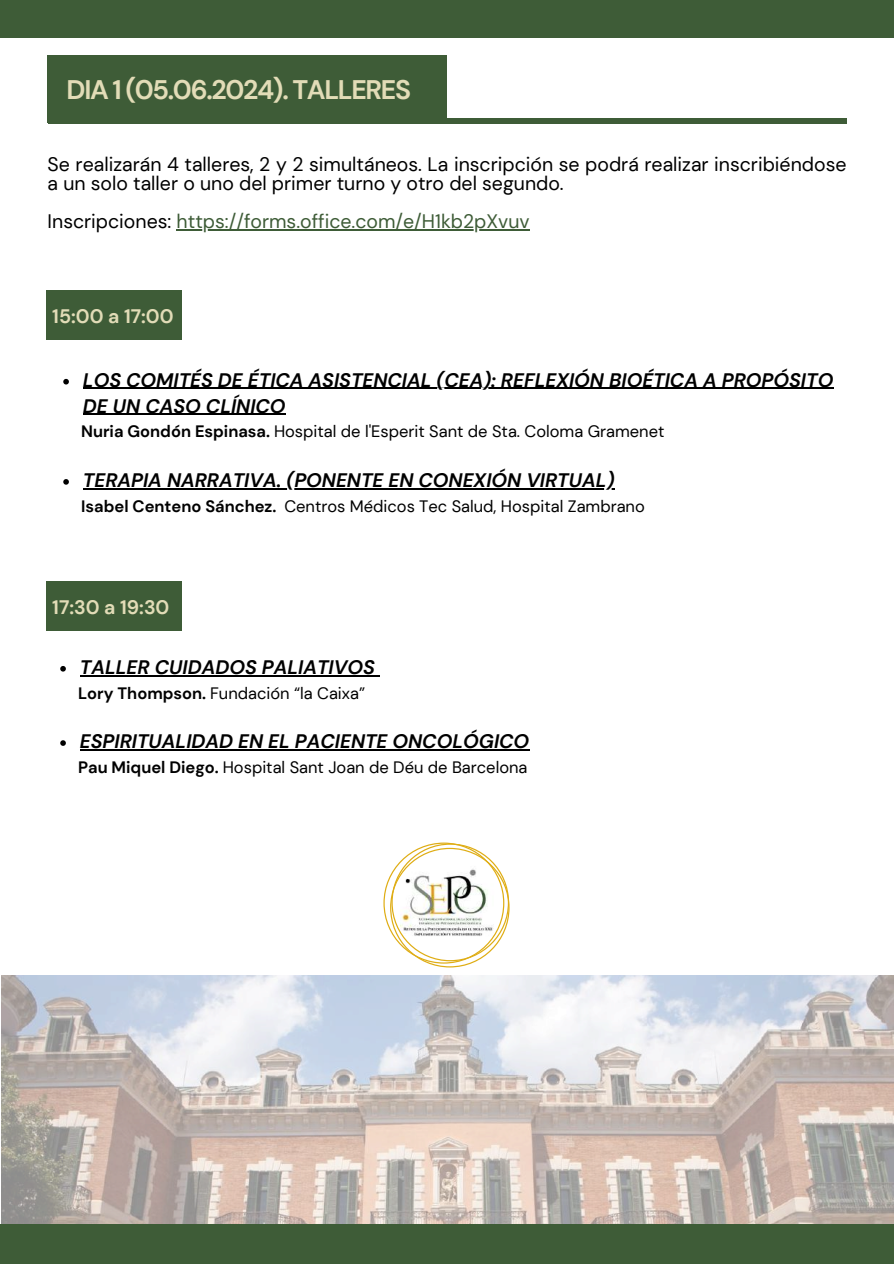
<style>
.page{position:relative;width:894px;height:1264px;background:#fff}
.page>*{position:absolute;margin:0;border:0;box-sizing:border-box;transform-origin:0 0}
.t1{font:700 26.85px "DM Sans";letter-spacing:-.05em;color:#e2dcb7}
.t2{font:italic 700 19.5px/25.8px "DM Sans";color:#000}
.t3{font:19.5px/19.2px "DM Sans";color:#000}
.t4{font:19.5px "DM Sans";color:#3e5c37}
.t5{font:700 19.5px "DM Sans";color:#e2dcb7}
.t6{font:16.5px "DM Sans";color:#000}
.s1{color:#000}
.s2{font-weight:700}
</style>
<div class="page">
<img style="left:1px;top:975px;width:892px;height:249px">
<div style="left:0;top:1224px;width:893px;height:39px;background:#3e5c37"></div>
<div style="left:0;top:0;width:893px;height:38px;background:#3e5c37"></div>
<svg style="left:383px;top:842px;width:126px;height:125px"></svg>
<div style="left:48px;top:118px;width:798px;height:5px;background:#3e5c37"></div>
<div style="left:47px;top:55px;width:400px;height:68px;background:#3e5c37"></div>
<svg style="left:63px;top:379px;width:6px;height:5px"></svg>
<hr style="left:83px;top:388px;width:750px;height:1px;background:#000">
<hr style="left:83px;top:414px;width:202px;height:1px;background:#000">
<svg style="left:63px;top:479px;width:6px;height:5px"></svg>
<hr style="left:83px;top:488px;width:531px;height:1px;background:#000">
<div style="left:47px;top:290px;width:135px;height:50px;background:#3e5c37"></div>
<svg style="left:60px;top:666px;width:6px;height:5px"></svg>
<hr style="left:80px;top:675px;width:295px;height:1px;background:#000">
<svg style="left:60px;top:740px;width:6px;height:6px"></svg>
<hr style="left:80px;top:749px;width:449px;height:1px;background:#000">
<div style="left:47px;top:581px;width:135px;height:50px;background:#3e5c37"></div>
<hr style="left:176px;top:229px;width:353px;height:1px;background:#3e5c37">
<h1 class="t1" style="left:67px;top:73px;width:346px">DIA 1 (05.06.2024). TALLERES</h1>
<p class="t3" style="left:48px;top:154px;width:800px">Se realizarán 4 talleres, 2 y 2 simultáneos. La inscripción se podrá realizar inscribiéndose a un solo taller o uno del primer turno y otro del segundo.</p>
<p class="t4" style="left:48px;top:209px;width:483px"><span class="s1">Inscripciones:</span> https://forms.office.com/e/H1kb2pXvuv</p>
<p class="t5" style="left:52px;top:304px;width:123px">15:00 a 17:00</p>
<p class="t2" style="left:83px;top:367px;width:751px">LOS COMITÉS DE ÉTICA ASISTENCIAL (CEA): REFLEXIÓN BIOÉTICA A PROPÓSITO<br>DE UN CASO CLÍNICO</p>
<p class="t6" style="left:81px;top:421px;width:584px"><span class="s2">Nuria Gondón Espinasa.</span> Hospital de l'Esperit Sant de Sta. Coloma Gramenet</p>
<p class="t2" style="left:83px;top:467px;width:533px">TERAPIA NARRATIVA. (PONENTE EN CONEXIÓN VIRTUAL)</p>
<p class="t6" style="left:81px;top:495px;width:565px"><span class="s2">Isabel Centeno Sánchez.</span> Centros Médicos Tec Salud, Hospital Zambrano</p>
<p class="t5" style="left:52px;top:595px;width:119px">17:30 a 19:30</p>
<p class="t2" style="left:80px;top:654px;width:296px">TALLER CUIDADOS PALIATIVOS</p>
<p class="t6" style="left:78px;top:682px;width:288px"><span class="s2">Lory Thompson.</span> Fundación “la Caixa”</p>
<p class="t2" style="left:80px;top:728px;width:451px">ESPIRITUALIDAD EN EL PACIENTE ONCOLÓGICO</p>
<p class="t6" style="left:78px;top:756px;width:450px"><span class="s2">Pau Miquel Diego.</span> Hospital Sant Joan de Déu de Barcelona</p>
</div>
